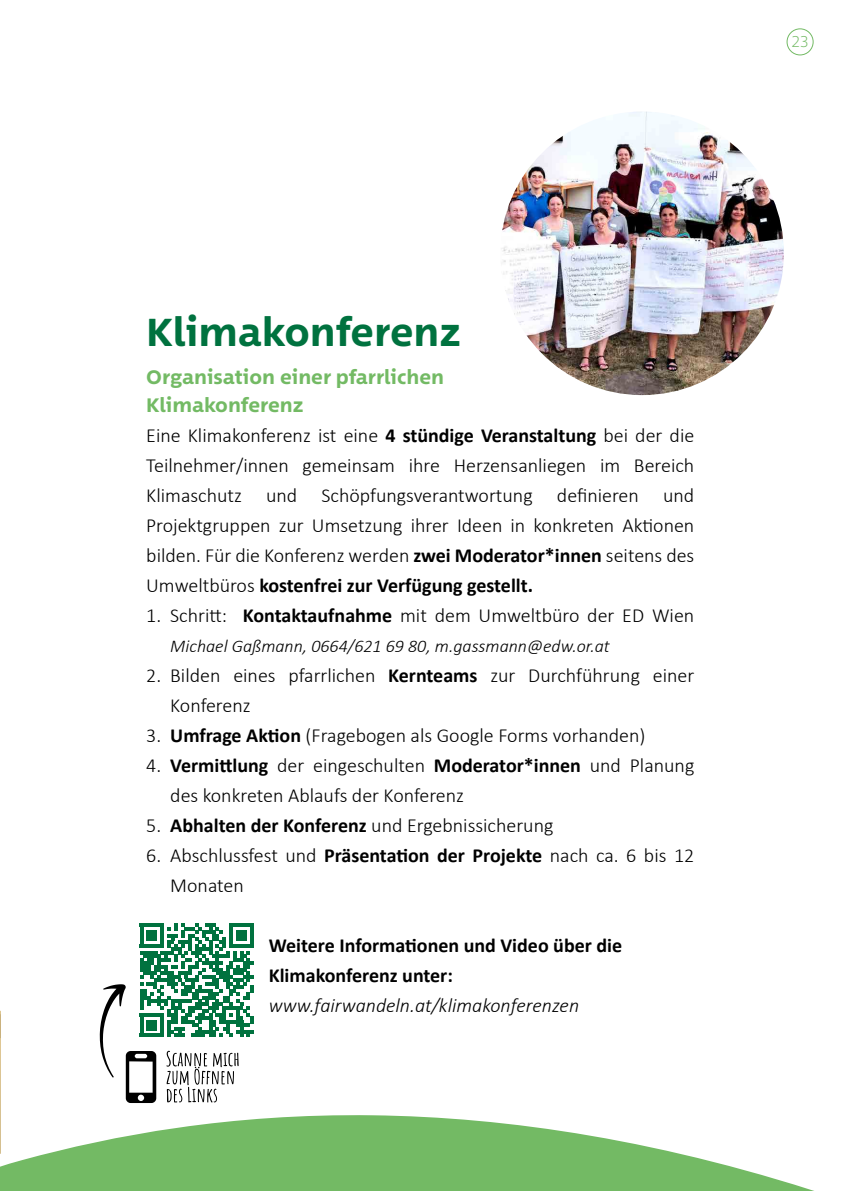
<style>
.page{position:relative;width:842px;height:1191px;background:#fff}
.page>*{position:absolute;margin:0;border:0;box-sizing:border-box;transform-origin:0 0}
.t1{font:700 40px "Between 2";color:#00723f}
.t2{font:300 20px/30px "Calibri";color:#000}
.t3{font:700 20px/30px "Calibri";color:#000}
.t4{font:700 20px/28px "Between 2";color:#73ba64}
.t5{font:italic 300 20px "Calibri";color:#000}
.t6{font:italic 300 18px "Calibri";color:#000}
.t7{font:200 16px "Between 2";color:#73ba64}
.s1{font-weight:700}
</style>
<div class="page">
<svg style="left:1px;top:1115px;width:813px;height:76px;fill:#73ba64"></svg>
<img style="left:0;top:1010px;width:1px;height:181px">
<svg style="left:99px;top:923px;width:155px;height:180px"></svg>
<img style="left:500px;top:111px;width:284px;height:284px;border-radius:142px">
<div style="left:787px;top:29px;width:26px;height:26px;border:1px solid #73ba64;border-radius:50%"></div>
<p class="t7" style="left:792px;top:32px;width:18px">23</p>
<h1 class="t1" style="left:146px;top:307px;width:316px">Klimakonferenz</h1>
<p class="t4" style="left:146px;top:363px;width:299px">Organisation einer pfarrlichen<br>Klimakonferenz</p>
<p class="t2" style="left:146px;top:420px;width:550px;text-align:justify">Eine Klimakonferenz ist eine <span class="s1">4 stündige Veranstaltung</span> bei der die Teilnehmer/innen gemeinsam ihre Herzensanliegen im Bereich Klimaschutz und Schöpfungsverantwortung definieren und Projektgruppen zur Umsetzung ihrer Ideen in konkreten Aktionen bilden. Für die Konferenz werden <span class="s1">zwei Moderator*innen</span> seitens des Umweltbüros <span class="s1">kostenfrei zur Verfügung gestellt.</span></p>
<p class="t2" style="left:146px;top:600px;width:550px">1. Schritt: <span class="s1">Kontaktaufnahme</span> mit dem Umweltbüro der ED Wien</p>
<p class="t6" style="left:170px;top:635px;width:441px">Michael Gaßmann, 0664/621 69 80, m.gassmann@edw.or.at</p>
<p class="t2" style="left:170px;top:660px;width:526px;text-indent:-24px">2. Bilden eines pfarrlichen <span class="s1">Kernteams</span> zur Durchführung einer<br>Konferenz</p>
<p class="t2" style="left:146px;top:720px;width:501px">3. <span class="s1">Umfrage Aktion</span> (Fragebogen als Google Forms vorhanden)</p>
<p class="t2" style="left:170px;top:750px;width:526px;text-indent:-24px">4. <span class="s1">Vermittlung</span> der eingeschulten <span class="s1">Moderator*innen</span> und Planung des konkreten Ablaufs der Konferenz</p>
<p class="t2" style="left:146px;top:810px;width:409px">5. <span class="s1">Abhalten der Konferenz</span> und Ergebnissicherung</p>
<p class="t2" style="left:170px;top:840px;width:525px;text-indent:-24px">6. Abschlussfest und <span class="s1">Präsentation der Projekte</span> nach ca. 6 bis 12<br>Monaten</p>
<p class="t3" style="left:269px;top:930px;width:355px">Weitere Informationen und Video über die<br>Klimakonferenz unter:</p>
<p class="t5" style="left:269px;top:993px;width:312px">www.fairwandeln.at/klimakonferenzen</p>
</div>
